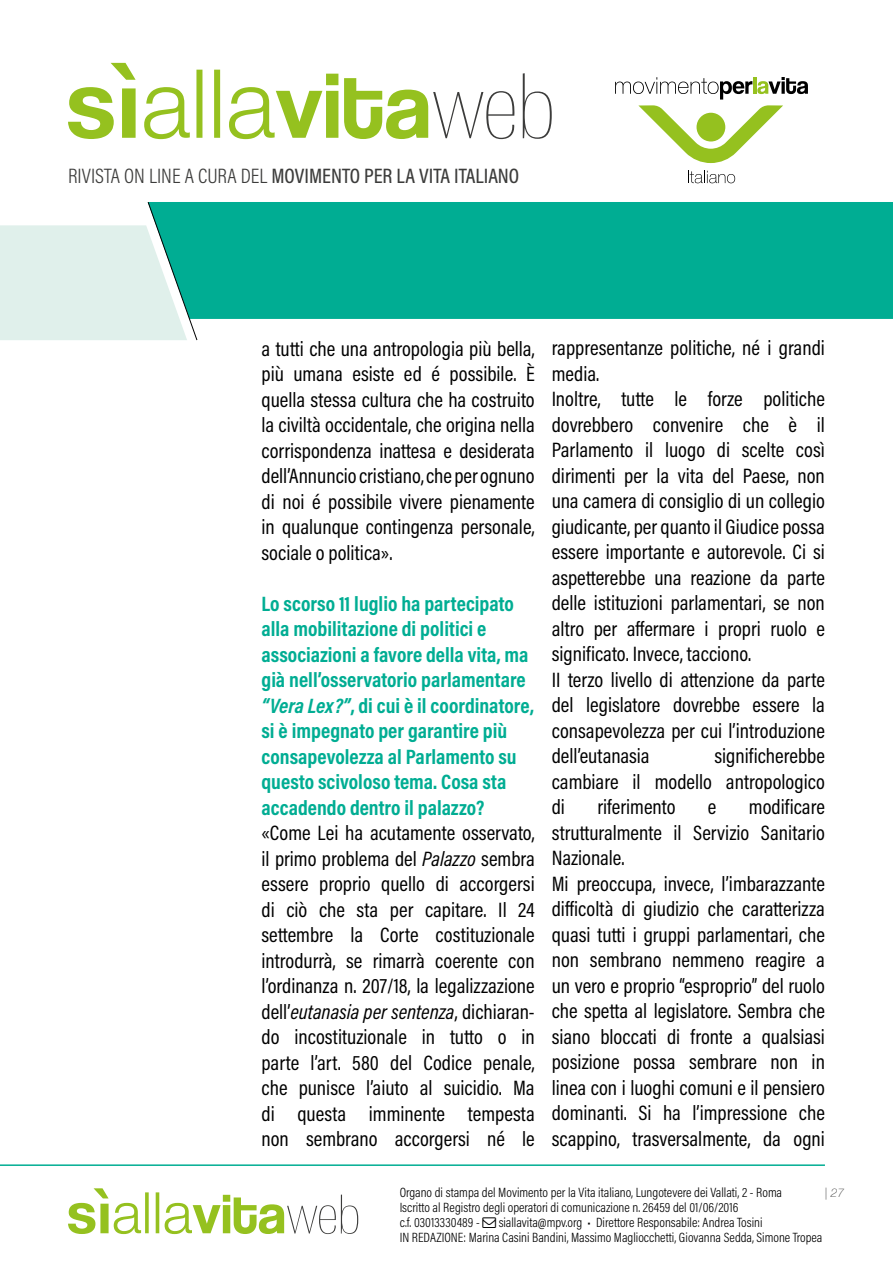
<style>
.page{position:relative;width:893px;height:1263px;background:#fff}
.page>*{position:absolute;margin:0;border:0;box-sizing:border-box;transform-origin:0 0}
.t1{font:21px/25.5px "Acumin Pro Cond";color:#000;text-align:justify}
.t2{font:700 21px/25.5px "Acumin Pro Cond";color:#00ad93}
.t3{font:500 21px "Acumin Pro Cond";color:#3c3c3b}
.t4{font:300 13.5px/15px "Acumin Pro Cond";color:#000}
.t5{font:italic 100 12px "Helvetica Neue";color:#3c3c3b}
.s1{font-weight:300}
.s2{font-style:italic}
</style>
<div class="page">
<svg style="left:68px;top:63px;width:484px;height:76px"></svg>
<svg style="left:615px;top:77px;width:193px;height:86px"></svg>
<svg style="left:688px;top:171px;width:47px;height:12px"></svg>
<svg style="left:68px;top:1188px;width:290px;height:46px"></svg>
<div style="left:198px;top:202px;width:695px;height:117px;background:#00ad93"></div>
<svg style="left:0;top:202px;width:198px;height:139px"></svg>
<hr style="left:0;top:1164px;width:825px;height:2px;background:#00ad93">
<p class="t3" style="left:68px;top:162px;width:453px"><span class="s1">RIVISTA ON LINE A CURA DEL</span> MOVIMENTO PER LA VITA ITALIANO</p>
<p class="t1" style="left:261px;top:335px;width:275px">a tutti che una antropologia più bella, più umana esiste ed é possibile. È quella stessa cultura che ha costruito la civiltà occidentale, che origina nella corrispondenza inattesa e desiderata dell’Annuncio cristiano, che per ognuno di noi é possibile vivere pienamente in qualunque contingenza personale, sociale o politica».</p>
<p class="t2" style="left:261px;top:590px;width:274px">Lo scorso 11 luglio ha partecipato alla mobilitazione di politici e associazioni a favore della vita, ma già nell’osservatorio parlamentare <span class="s2">“Vera Lex?”</span>, di cui è il coordinatore, si è impegnato per garantire più consapevolezza al Parlamento su questo scivoloso tema. Cosa sta accadendo dentro il palazzo?</p>
<p class="t1" style="left:261px;top:820px;width:275px">«Come Lei ha acutamente osservato, il primo problema del <span class="s2">Palazzo</span> sembra essere proprio quello di accorgersi di ciò che sta per capitare. Il 24 settembre la Corte costituzionale introdurrà, se rimarrà coerente con l’ordinanza n. 207/18, la legalizzazione dell’<span class="s2">eutanasia per sentenza</span>, dichiaran&shy;do incostituzionale in tutto o in parte l’art. 580 del Codice penale, che punisce l’aiuto al suicidio. Ma di questa imminente tempesta non sembrano accorgersi né le</p>
<p class="t1" style="left:552px;top:335px;width:275px;text-align:left">rappresentanze politiche, né i grandi media.<br>Inoltre, tutte le forze politiche dovrebbero convenire che è il Parlamento il luogo di scelte così dirimenti per la vita del Paese, non una camera di consiglio di un collegio giudicante, per quanto il Giudice possa essere importante e autorevole. Ci si aspetterebbe una reazione da parte delle istituzioni parlamentari, se non altro per affermare i propri ruolo e significato. Invece, tacciono.<br>II terzo livello di attenzione da parte del legislatore dovrebbe essere la consapevolezza per cui l’introduzione dell’eutanasia</p>
<p class="t1" style="left:552px;top:743px;width:275px;text-indent:163px">significherebbe cambiare il modello antropologico di</p>
<p class="t1" style="left:552px;top:794px;width:275px;text-align:left;text-indent:197px">modificare strutturalmente il Servizio Sanitario Nazionale.<br>Mi preoccupa, invece, l’imbarazzante difficoltà di giudizio che caratterizza quasi tutti i gruppi parlamentari, che non sembrano nemmeno reagire a un vero e proprio “esproprio” del ruolo che spetta al legislatore. Sembra che siano bloccati di fronte a qualsiasi posizione possa sembrare non in linea con i luoghi comuni e il pensiero dominanti. Si ha l’impressione che scappino, trasversalmente, da ogni</p>
<p class="t1" style="left:597px;top:794px;width:80px">riferimento</p>
<p class="t1" style="left:708px;top:794px;width:10px">e</p>
<p class="t4" style="left:400px;top:1184px;width:384px">Organo di stampa del Movimento per la Vita italiano, Lungotevere dei Vallati, 2 - Roma<br>Iscritto al Registro degli operatori di comunicazione n. 26459 del 01/06/2016<br>c.f. 03013330489 -</p>
<p class="t5" style="left:825px;top:1183px;width:21px">| 27</p>
<p class="t4" style="left:400px;top:1214px;width:424px;text-indent:99px">siallavita@mpv.org • Direttore Responsabile: Andrea Tosini<br>IN REDAZIONE: Marina Casini Bandini, Massimo Magliocchetti, Giovanna Sedda, Simone Tropea</p>
</div>
